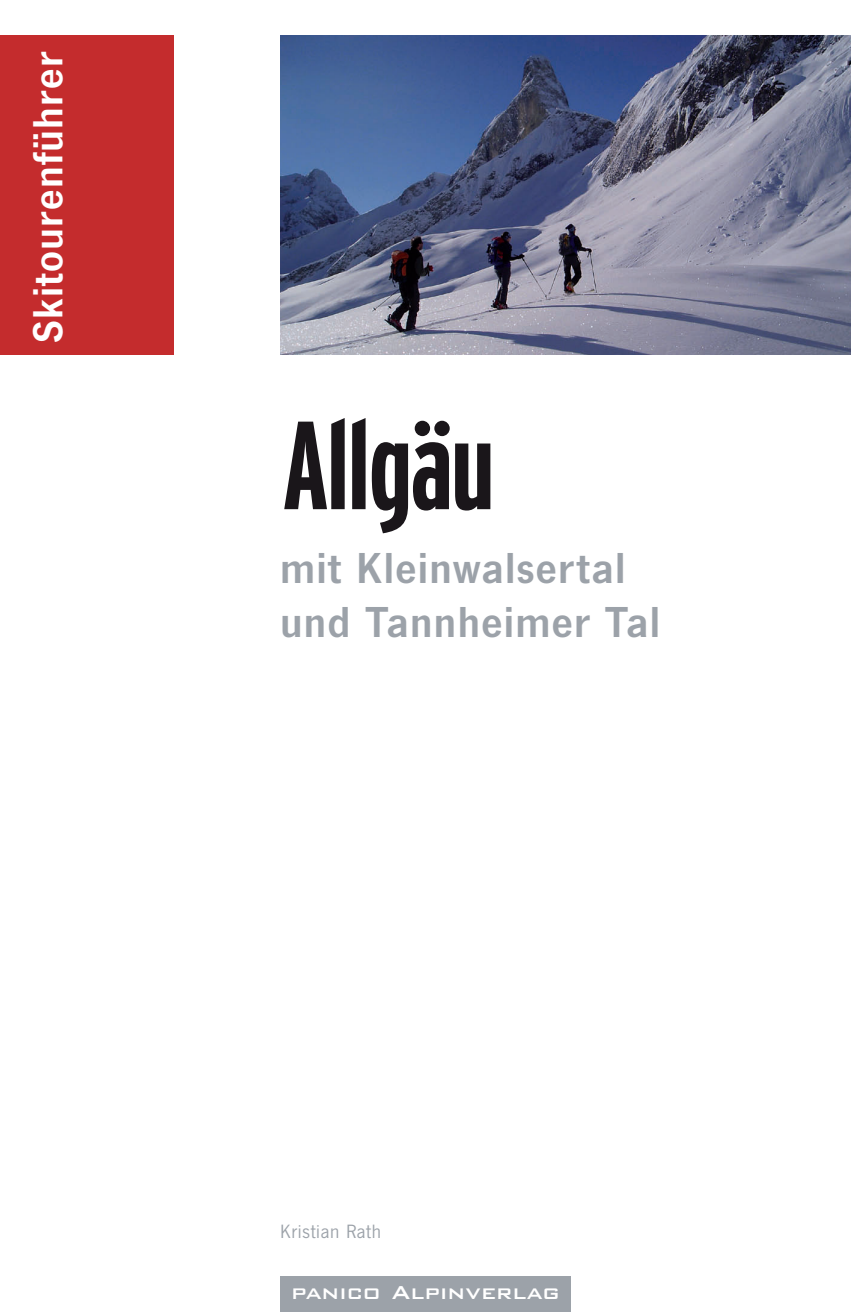
<style>
.page{position:relative;width:851px;height:1312px;background:#fff}
.page>*{position:absolute;margin:0;border:0;box-sizing:border-box;transform-origin:0 0}
.t1{font:700 extra-condensed 125px "Interstate";letter-spacing:-.015em;color:#1a161a}
.t2{font:600 45px/54.2px "News Gothic T";letter-spacing:.03em;color:#9ca2a9}
.t3{font:600 43.75px "News Gothic T";letter-spacing:.03em;color:#fff}
.t4{font:500 25px "Bank Gothic BT";color:#fff}
.t5{font:20px "News Gothic T";letter-spacing:.03em;color:#9ca2a9}
</style>
<div class="page">
<img style="left:280px;top:35px;width:570px;height:319px">
<div style="left:0;top:35px;width:174px;height:319px;background:#c42c2d"></div>
<div style="left:280px;top:1276px;width:290px;height:35px;background:#9ca2a9"></div>
<p class="t3" style="left:22px;top:343px;width:293px;rotate:-90deg">Skitourenführer</p>
<p class="t1" style="left:282px;top:396px;width:214px">Allgäu</p>
<p class="t2" style="left:280px;top:540px;width:381px">mit Kleinwalsertal und Tannheimer Tal</p>
<p class="t5" style="left:280px;top:1219px;width:102px">Kristian Rath</p>
<p class="t4" style="left:291px;top:1278px;width:270px">panico Alpinverlag</p>
</div>
